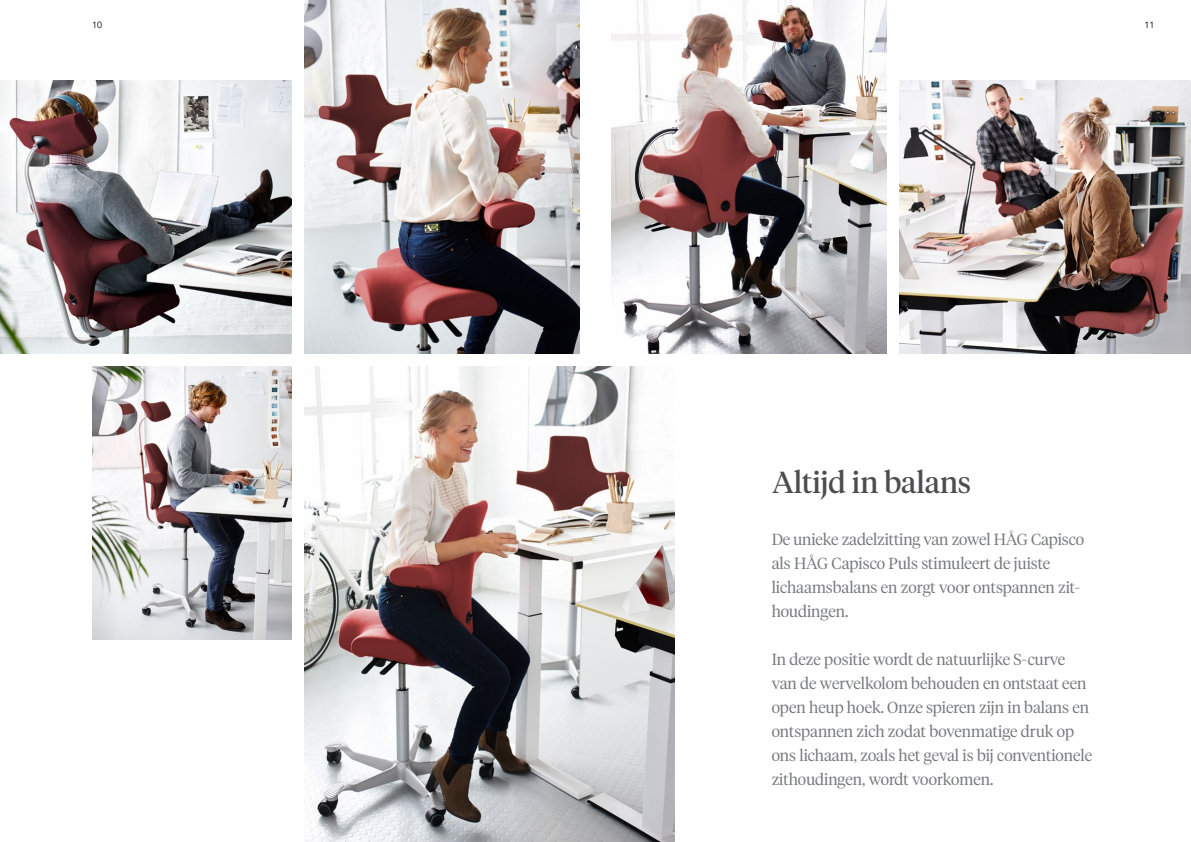
<style>
.page{position:relative;width:1191px;height:842px;background:#fff}
.page>*{position:absolute;margin:0;border:0;box-sizing:border-box;transform-origin:0 0}
.Heading{font:30px "Tiempos Headline";color:#4d4d4f}
.Ingress{font:300 16px/24px "Tiempos Headline";color:#77787b}
.t1{font:9px "Avenir";color:#000}
</style>
<div class="page">
<img style="left:0;top:80px;width:291px;height:273px">
<img style="left:899px;top:80px;width:292px;height:273px">
<img style="left:304px;top:0;width:275px;height:353px">
<img style="left:611px;top:0;width:275px;height:353px">
<img style="left:92px;top:366px;width:199px;height:273px">
<img style="left:304px;top:366px;width:370px;height:476px">
<p class="t1" style="left:92px;top:20px;width:12px">10</p>
<p class="t1" style="left:1144px;top:20px;width:12px">11</p>
<p class="Heading" style="left:772px;top:462px;width:200px">Altijd in balans</p>
<p class="Ingress" style="left:771px;top:526px;width:314px">De unieke zadelzitting van zowel HÅG Capisco als HÅG Capisco Puls stimuleert de juiste lichaamsbalans en zorgt voor ontspannen zit&shy;houdingen.</p>
<p class="Ingress" style="left:771px;top:646px;width:322px">In deze positie wordt de natuurlijke S-curve van de wervelkolom behouden en ontstaat een open heup hoek. Onze spieren zijn in balans en ontspannen zich zodat bovenmatige druk op ons lichaam, zoals het geval is bij conventionele zithoudingen, wordt voorkomen.</p>
</div>
